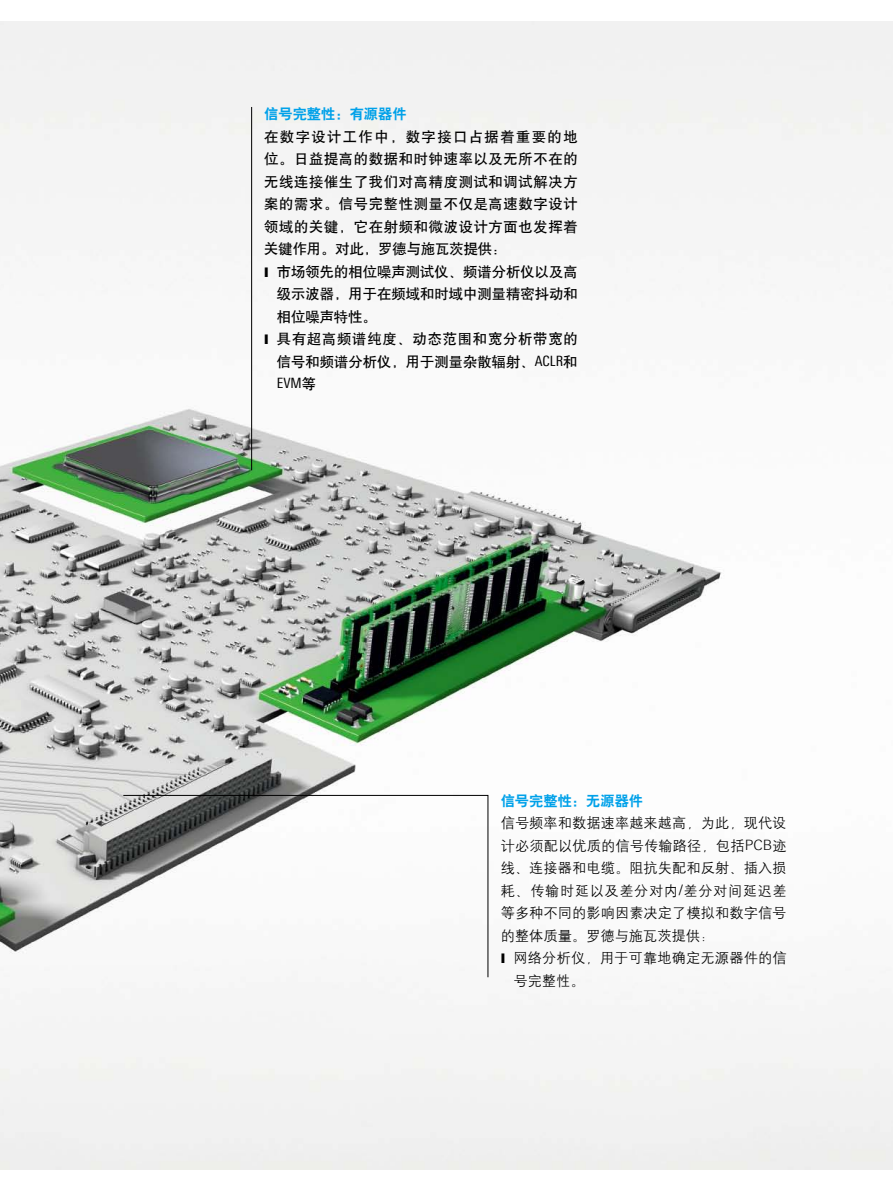
<style>
.page{position:relative;width:893px;height:1191px;background:#fff}
.page>*{position:absolute;margin:0;border:0;box-sizing:border-box;transform-origin:0 0}
.正文{font:14.25px/22.5px "H Yb 1 gj";letter-spacing:.05em;color:#000;text-align:justify}
.正文-2{font:14.25px/22.5px "H Yg 2 gj";letter-spacing:.005em;color:#000;text-align:justify}
.标点号{font:14.25px/22.5px "H Yb 1 gj";letter-spacing:.005em;color:#000;text-align:justify}
.标点号-2{font:14.25px/22.5px "H Yg 2 gj";letter-spacing:.01em;color:#000}
.正文-3{font:14.25px "H Yb 2 gj";color:#00a1e9}
.s1{font-family:"Linotype Univers 420 Cn"}
.s2{font-family:"Linotype Univers 330";font-weight:300}
</style>
<div class="page">
<img style="left:0;top:21px;width:893px;height:1148px">
<hr style="left:251px;top:107px;width:1px;height:363px;background:#000">
<svg style="left:123px;top:794px;width:366px;height:184px"></svg>
<svg style="left:265px;top:267px;width:3px;height:9px"></svg>
<svg style="left:265px;top:334px;width:3px;height:10px"></svg>
<svg style="left:501px;top:953px;width:3px;height:10px"></svg>
<p class="正文-3" style="left:264px;top:107px;width:144px">信号完整性：有源器件</p>
<p class="正文" style="left:264px;top:125px;width:315px">在数字设计工作中，数字接口占据着重要的地位。日益提高的数据和时钟速率以及无所不在的无线连接催生了我们对高精度测试和调试解决方案的需求。信号完整性测量不仅是高速数字设计领域的关键，它在射频和微波设计方面也发挥着关键作用。对此，罗德与施瓦茨提供：</p>
<p class="标点号" style="left:277px;top:260px;width:302px">市场领先的相位噪声测试仪、频谱分析仪以及高级示波器，用于在频域和时域中测量精密抖动和相位噪声特性。</p>
<p class="标点号" style="left:277px;top:328px;width:302px">具有超高频谱纯度、动态范围和宽分析带宽的信号和频谱分析仪，用于测量杂散辐射、<span class="s1">ACLR</span>和<span class="s1">EVM</span>等</p>
<p class="正文-3" style="left:501px;top:793px;width:144px">信号完整性：无源器件</p>
<p class="正文-2" style="left:501px;top:811px;width:288px">信号频率和数据速率越来越高，为此，现代设计必须配以优质的信号传输路径，包括<span class="s2">PCB</span>迹线、连接器和电缆。阻抗失配和反射、插入损耗、传输时延以及差分对内<span class="s2">/</span>差分对间延迟差等多种不同的影响因素决定了模拟和数字信号的整体质量。罗德与施瓦茨提供：</p>
<p class="标点号-2" style="left:513px;top:946px;width:275px">网络分析仪，用于可靠地确定无源器件的信号完整性。</p>
</div>
